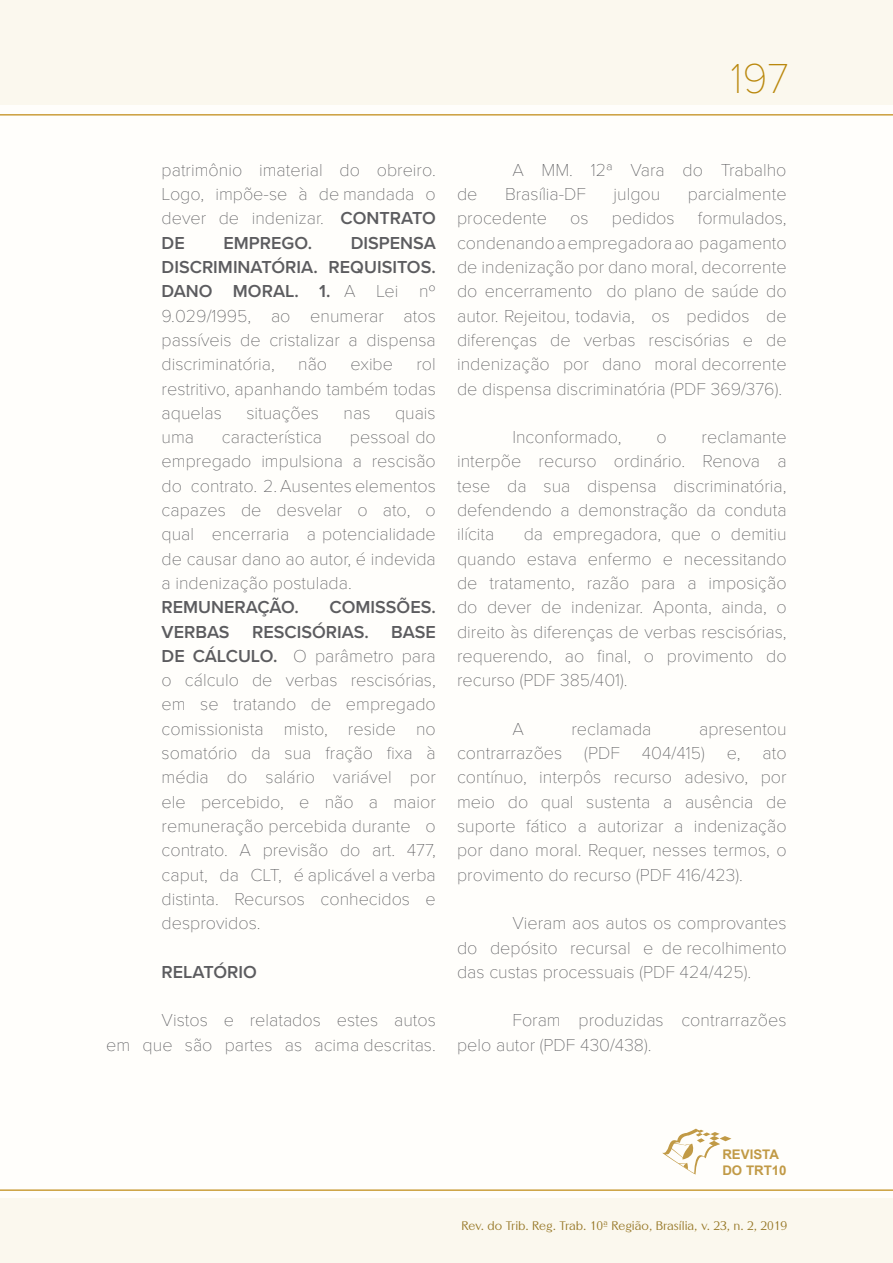
<style>
.page{position:relative;width:893px;height:1263px;background:#fffefb}
.page>*{position:absolute;margin:0;border:0;box-sizing:border-box;transform-origin:0 0}
.t1{font:100 43.5px "Proxima Nova T";color:#ba880d}
.t2{font:100 18px/24.3px "Proxima Nova T";color:#5c5c5f;text-align:justify}
.t3{font:600 18px/24.3px "Proxima Nova";color:#5c5c5f;text-align:justify}
.t4{font:700 13.2px/15.9px "Arial";color:#c19a46}
.t5{font:12px "Altrincham";color:#987929}
.s1{font-family:"Proxima Nova";font-weight:600}
.s2{font-family:"Proxima Nova T";font-weight:100}
</style>
<div class="page">
<div style="left:0;top:1199px;width:893px;height:64px;background:#fbf8ee"></div>
<div style="left:0;top:0;width:893px;height:104px;background:#fbf8ee"></div>
<hr style="left:0;top:0;width:1px;height:1263px;background:#fffdf4">
<hr style="left:0;top:1199px;width:1px;height:64px;background:#f3eacf">
<hr style="left:0;top:0;width:1px;height:104px;background:#f3eacf">
<svg style="left:662px;top:1128px;width:69px;height:47px"></svg>
<hr style="left:0;top:114px;width:893px;height:2px;background:#cb9f3c">
<hr style="left:0;top:1189px;width:893px;height:2px;background:#cb9f3c">
<h1 class="t1" style="left:730px;top:46px;width:60px">197</h1>
<p class="t2" style="left:162px;top:156px;width:276px">patrimônio imaterial do obreiro.<br>Logo, impõe-se à de mandada o dever de indenizar. <span class="s1">CONTRATO</span></p>
<p class="t3" style="left:162px;top:230px;width:25px">DE</p>
<p class="t3" style="left:223px;top:230px;width:90px">EMPREGO.</p>
<p class="t3" style="left:162px;top:230px;width:276px;text-indent:189px">DISPENSA DISCRIMINATÓRIA. REQUISITOS.<br>DANO MORAL. 1. <span class="s2">A Lei nº</span></p>
<p class="t2" style="left:162px;top:302px;width:276px">9.029/1995, ao enumerar atos passíveis de cristalizar a dispensa discriminatória,</p>
<p class="t2" style="left:298px;top:351px;width:31px">não</p>
<p class="t2" style="left:351px;top:351px;width:44px">exibe</p>
<p class="t2" style="left:162px;top:351px;width:276px;text-indent:255px">rol restritivo, apanhando também todas aquelas</p>
<p class="t2" style="left:246px;top:399px;width:74px">situações</p>
<p class="t2" style="left:344px;top:399px;width:28px">nas</p>
<p class="t2" style="left:395px;top:399px;width:42px">quais</p>
<p class="t2" style="left:162px;top:424px;width:34px">uma</p>
<p class="t2" style="left:222px;top:424px;width:102px">característica</p>
<p class="t2" style="left:162px;top:424px;width:276px;text-indent:188px">pessoal do empregado impulsiona a rescisão do contrato. 2. Ausentes elementos capazes de desvelar o ato, o qual encerraria a potencialidade de causar dano ao autor, é indevida a indenização postulada.</p>
<p class="t3" style="left:162px;top:595px;width:139px">REMUNERAÇÃO.</p>
<p class="t3" style="left:162px;top:595px;width:276px;text-align:right">COMISSÕES.<br>VERBAS RESCISÓRIAS. BASE</p>
<p class="t2" style="left:162px;top:642px;width:276px"><span class="s1">DE CÁLCULO.</span> O parâmetro para o cálculo de verbas rescisórias, em se tratando de empregado comissionista misto, reside no somatório da sua fração fixa à média do salário variável por ele percebido, e não a maior remuneração percebida durante o contrato. A previsão do art. 477, caput, da CLT, é aplicável a verba distinta. Recursos conhecidos e desprovidos.</p>
<p class="t3" style="left:162px;top:959px;width:97px">RELATÓRIO</p>
<p class="t2" style="left:106px;top:1007px;width:331px;text-align:right">Vistos e relatados estes autos<br>em que são partes as acima descritas.</p>
<p class="t2" style="left:512px;top:156px;width:276px">A MM. 12ª Vara do Trabalho</p>
<p class="t2" style="left:457px;top:181px;width:22px">de</p>
<p class="t2" style="left:505px;top:181px;width:83px">Brasília-DF</p>
<p class="t2" style="left:614px;top:181px;width:48px">julgou</p>
<p class="t2" style="left:688px;top:181px;width:100px">parcialmente</p>
<p class="t2" style="left:457px;top:205px;width:91px">procedente</p>
<p class="t2" style="left:570px;top:205px;width:20px">os</p>
<p class="t2" style="left:612px;top:205px;width:64px">pedidos</p>
<p class="t2" style="left:457px;top:205px;width:331px;text-indent:241px">formulados, condenando a empregadora ao pagamento de indenização por dano moral, decorrente do encerramento do plano de saúde do autor. Rejeitou, todavia, os pedidos de diferenças de verbas rescisórias e de indenização por dano moral decorrente de dispensa discriminatória (PDF 369/376).</p>
<p class="t2" style="left:512px;top:424px;width:111px">Inconformado,</p>
<p class="t2" style="left:656px;top:424px;width:12px">o</p>
<p class="t2" style="left:457px;top:424px;width:331px;text-indent:245px">reclamante interpõe recurso ordinário. Renova a tese da sua dispensa discriminatória, defendendo a demonstração da conduta ilícita</p>
<p class="t2" style="left:457px;top:521px;width:331px;text-indent:67px">da empregadora, que o demitiu quando estava enfermo e necessitando de tratamento, razão para a imposição do dever de indenizar. Aponta, ainda, o direito às diferenças de verbas rescisórias, requerendo, ao final, o provimento do recurso (PDF 385/401).</p>
<p class="t2" style="left:512px;top:715px;width:13px">A</p>
<p class="t2" style="left:571px;top:715px;width:82px">reclamada</p>
<p class="t2" style="left:457px;top:715px;width:331px;text-indent:242px">apresentou contrarrazões (PDF 404/415) e, ato contínuo, interpôs recurso adesivo, por meio do qual sustenta a ausência de suporte fático a autorizar a indenização por dano moral. Requer, nesses termos, o provimento do recurso (PDF 416/423).</p>
<p class="t2" style="left:457px;top:910px;width:331px;text-indent:55px">Vieram aos autos os comprovantes do depósito recursal e de recolhimento das custas processuais (PDF 424/425).</p>
<p class="t2" style="left:457px;top:1007px;width:331px;text-indent:55px">Foram produzidas contrarrazões pelo autor (PDF 430/438).</p>
<p class="t4" style="left:722px;top:1146px;width:66px">REVISTA<br>DO TRT10</p>
<p class="t5" style="left:462px;top:1218px;width:327px">Rev. do Trib. Reg. Trab. 10ª Região, Brasília, v. 23, n. 2, 2019</p>
</div>
